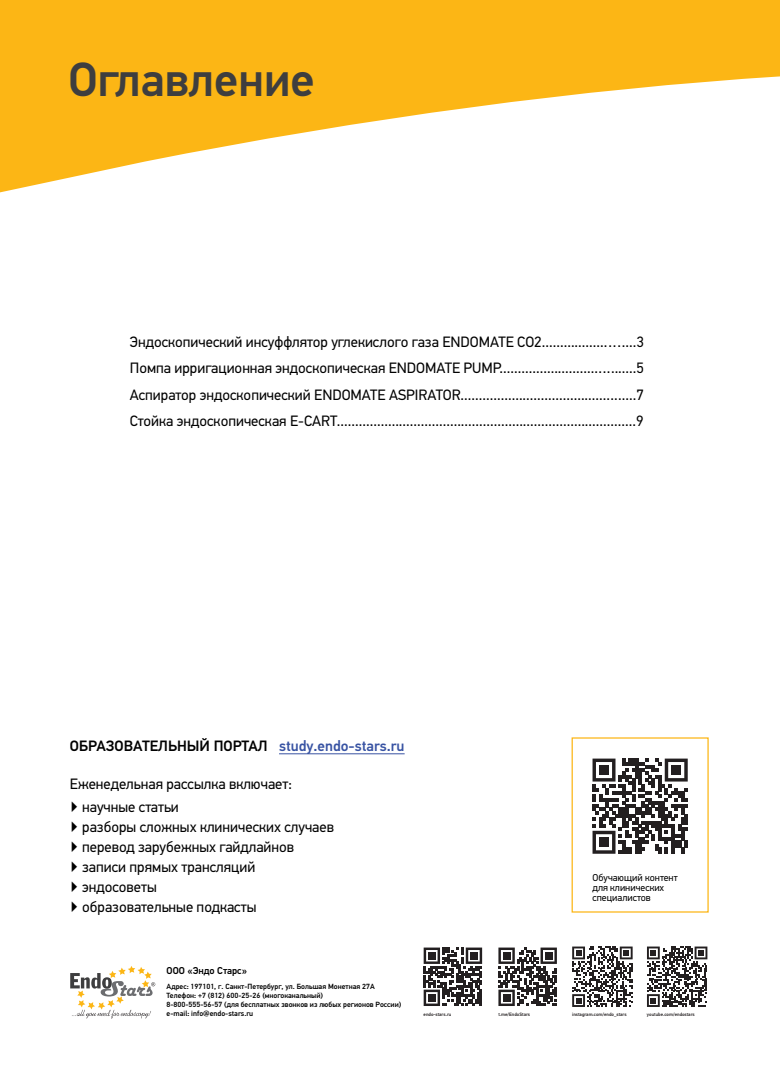
<style>
.page{position:relative;width:780px;height:1088px;background:#fff}
.page>*{position:absolute;margin:0;border:0;box-sizing:border-box;transform-origin:0 0}
.t1{font:500 48px "PF Din Text Universal";color:#3e3e3f}
.t2{font:15px/20px "PF Din Text Universal";color:#010101}
.t3{font:500 15px "PF Din Text Universal";color:#010101}
.t4{font:10px/10.2px "PF Din Text Universal";color:#010101}
.t5{font:500 10px "PF Din Text Universal";color:#010101}
.t6{font:500 7.5px/9px "PF Din Text Universal";color:#010101}
.t7{font:500 4.75px "PF Din Text Universal";color:#231f20}
.s1{color:#3853a3}
</style>
<div class="page">
<svg style="left:0;top:0;width:780px;height:192px;fill:#fcb615"></svg>
<svg style="left:70px;top:966px;width:85px;height:52px"></svg>
<svg style="left:423px;top:947px;width:59px;height:59px"></svg>
<div style="left:428px;top:952px;width:7px;height:7px;background:#231f20"></div>
<div style="left:470px;top:952px;width:7px;height:7px;background:#231f20"></div>
<div style="left:428px;top:994px;width:7px;height:7px;background:#231f20"></div>
<svg style="left:498px;top:947px;width:59px;height:59px"></svg>
<div style="left:503px;top:952px;width:7px;height:7px;background:#231f20"></div>
<div style="left:545px;top:952px;width:7px;height:7px;background:#231f20"></div>
<div style="left:503px;top:994px;width:7px;height:7px;background:#231f20"></div>
<svg style="left:572px;top:946px;width:60px;height:61px"></svg>
<svg style="left:647px;top:946px;width:60px;height:61px"></svg>
<svg style="left:592px;top:758px;width:95px;height:96px"></svg>
<div style="left:599px;top:765px;width:10px;height:10px;background:#231f20"></div>
<div style="left:671px;top:765px;width:10px;height:10px;background:#231f20"></div>
<div style="left:599px;top:837px;width:10px;height:10px;background:#231f20"></div>
<hr style="left:279px;top:753px;width:125px;height:1px;background:#3853a3">
<h1 class="t1" style="left:68px;top:49px;width:248px">Оглавление</h1>
<p class="t2" style="left:130px;top:330px;width:515px;line-height:26.2px;text-align:justify">Эндоскопический инсуффлятор углекислого газа ENDOMATE CO2.........................3<br>Помпа ирригационная эндоскопическая ENDOMATE PUMP.....................................5<br>Аспиратор эндоскопический ENDOMATE ASPIRATOR................................................7<br>Стойка эндоскопическая E-CART..................................................................................9</p>
<p class="t3" style="left:70px;top:736px;width:336px">ОБРАЗОВАТЕЛЬНЫЙ ПОРТАЛ <span class="s1">study.endo-stars.ru</span></p>
<p class="t2" style="left:70px;top:774px;width:224px;line-height:22.5px">Еженедельная рассылка включает: ▶ научные статьи</p>
<p class="t2" style="left:70px;top:817px;width:265px">▶ разборы сложных клинических случаев ▶ перевод зарубежных гайдлайнов<br>▶ записи прямых трансляций<br>▶ эндосоветы<br>▶ образовательные подкасты</p>
<p class="t4" style="left:592px;top:873px;width:87px">Обучающий контент для клинических специалистов</p>
<p class="t5" style="left:166px;top:964px;width:82px">ООО «Эндо Старс»</p>
<p class="t6" style="left:166px;top:983px;width:236px">Адрес: 197101, г. Санкт-Петербург, ул. Большая Монетная 27А Телефон: +7 (812) 600-25-26 (многоканальный)<br>8-800-555-56-57 (для бесплатных звонков из любых регионов России) e-mail: info@endo-stars.ru</p>
<p class="t7" style="left:423px;top:1011px;width:29px">endo-stars.ru</p>
<p class="t7" style="left:498px;top:1011px;width:33px">t.me/EndoStars</p>
<p class="t7" style="left:572px;top:1011px;width:56px">instagram.com/endo_stars</p>
<p class="t7" style="left:647px;top:1011px;width:49px">youtube.com/endostars</p>
</div>
